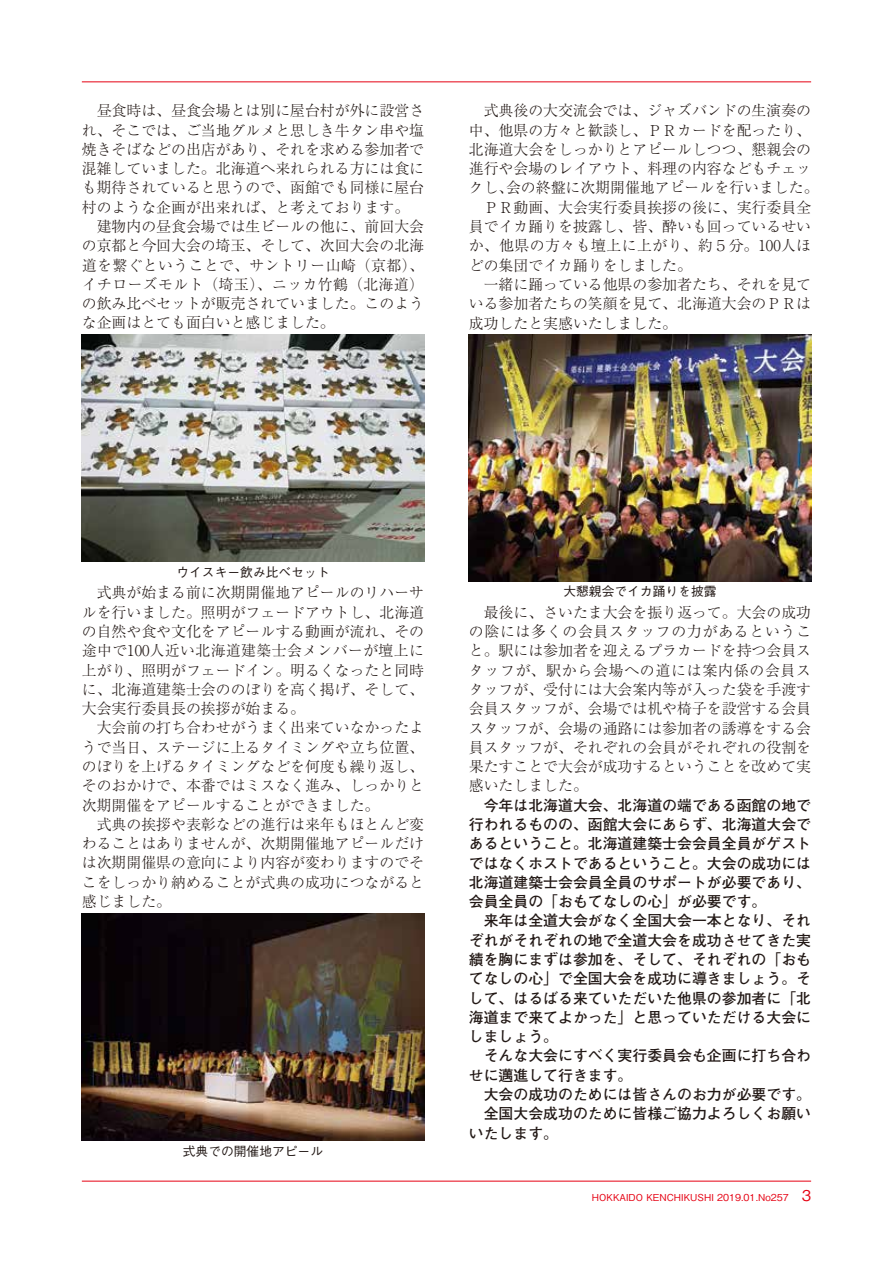
<style>
.page{position:relative;width:893px;height:1263px;background:#fff}
.page>*{position:absolute;margin:0;border:0;box-sizing:border-box;transform-origin:0 0}
.t1{font:300 14.85px/19.4px "Ryumin Pro";color:#221815}
.t2{font:700 14.85px/19.4px "Futo Go B101 Pro";color:#221815}
.t3{font:500 12.75px "Gothic BBB Pro";color:#221815}
.t4{font:500 9.6px "Gothic BBB Pro";color:#e60012}
.s1{font-size:14.85px}
</style>
<div class="page">
<hr style="left:82px;top:82px;width:729px;height:1px;background:#e60012">
<hr style="left:82px;top:1181px;width:729px;height:1px;background:#e60012">
<img style="left:82px;top:335px;width:342px;height:226px">
<img style="left:82px;top:913px;width:342px;height:227px">
<img style="left:469px;top:335px;width:342px;height:246px">
<p class="t1" style="left:82px;top:100px;width:344px">　昼食時は、昼食会場とは別に屋台村が外に設営され、そこでは、ご当地グルメと思しき牛タン串や塩焼きそばなどの出店があり、それを求める参加者で混雑していました。北海道へ来れられる方には食にも期待されていると思うので、函館でも同様に屋台村のような企画が出来れば、と考えております。　建物内の昼食会場では生ビールの他に、前回大会の京都と今回大会の埼玉、そして、次回大会の北海道を繋ぐということで、サントリー山崎（京都）、イチローズモルト（埼玉）、ニッカ竹鶴（北海道）の飲み比べセットが販売されていました。このような企画はとても面白いと感じました。</p>
<p class="t1" style="left:469px;top:100px;width:351px">　式典後の大交流会では、ジャズバンドの生演奏の中、他県の方々と歓談し、ＰＲカードを配ったり、北海道大会をしっかりとアピールしつつ、懇親会の進行や会場のレイアウト、料理の内容などもチェックし、会の終盤に次期開催地アピールを行いました。　ＰＲ動画、大会実行委員挨拶の後に、実行委員全員でイカ踊りを披露し、皆、酔いも回っているせいか、他県の方々も壇上に上がり、約５分。100人ほどの集団でイカ踊りをしました。<br>　一緒に踊っている他県の参加者たち、それを見ている参加者たちの笑顔を見て、北海道大会のＰＲは成功したと実感いたしました。</p>
<p class="t3" style="left:176px;top:562px;width:155px">ウイスキー飲み比べセット</p>
<p class="t1" style="left:82px;top:582px;width:344px">　式典が始まる前に次期開催地アピールのリハーサルを行いました。照明がフェードアウトし、北海道の自然や食や文化をアピールする動画が流れ、その途中で100人近い北海道建築士会メンバーが壇上に上がり、照明がフェードイン。明るくなったと同時に、北海道建築士会ののぼりを高く掲げ、そして、大会実行委員長の挨拶が始まる。<br>　大会前の打ち合わせがうまく出来ていなかったようで当日、ステージに上るタイミングや立ち位置、のぼりを上げるタイミングなどを何度も繰り返し、そのおかけで、本番ではミスなく進み、しっかりと次期開催をアピールすることができました。<br>　式典の挨拶や表彰などの進行は来年もほとんど変わることはありませんが、次期開催地アピールだけは次期開催県の意向により内容が変わりますのでそこをしっかり納めることが式典の成功につながると感じました。</p>
<p class="t3" style="left:183px;top:1141px;width:142px">式典での開催地アピール</p>
<p class="t3" style="left:563px;top:581px;width:155px">大懇親会でイカ踊りを披露</p>
<p class="t1" style="left:469px;top:601px;width:344px;text-align:justify">　最後に、さいたま大会を振り返って。大会の成功の陰には多くの会員スタッフの力があるということ。駅には参加者を迎えるプラカードを持つ会員スタッフが、駅から会場への道には案内係の会員スタッフが、受付には大会案内等が入った袋を手渡す会員スタッフが、会場では机や椅子を設営する会員スタッフが、会場の通路には参加者の誘導をする会員スタッフが、それぞれの会員がそれぞれの役割を果たすことで大会が成功するということを改めて実感いたしました。</p>
<p class="t2" style="left:469px;top:793px;width:344px">　今年は北海道大会、北海道の端である函館の地で行われるものの、函館大会にあらず、北海道大会であるということ。北海道建築士会会員全員がゲストではなくホストであるということ。大会の成功には北海道建築士会会員全員のサポートが必要であり、会員全員の「おもてなしの心」が必要です。<br>　来年は全道大会がなく全国大会一本となり、それぞれがそれぞれの地で全道大会を成功させてきた実績を胸にまずは参加を、そして、それぞれの「おもてなしの心」で全国大会を成功に導きましょう。そして、はるばる来ていただいた他県の参加者に「北海道まで来てよかった」と思っていただける大会にしましょう。<br>　そんな大会にすべく実行委員会も企画に打ち合わせに邁進して行きます。<br>　大会の成功のためには皆さんのお力が必要です。　全国大会成功のために皆様ご協力よろしくお願いいたします。</p>
<p class="t4" style="left:592px;top:1190px;width:221px">HOKKAIDO KENCHIKUSHI 2019.01.No257 <span class="s1">3</span></p>
</div>
